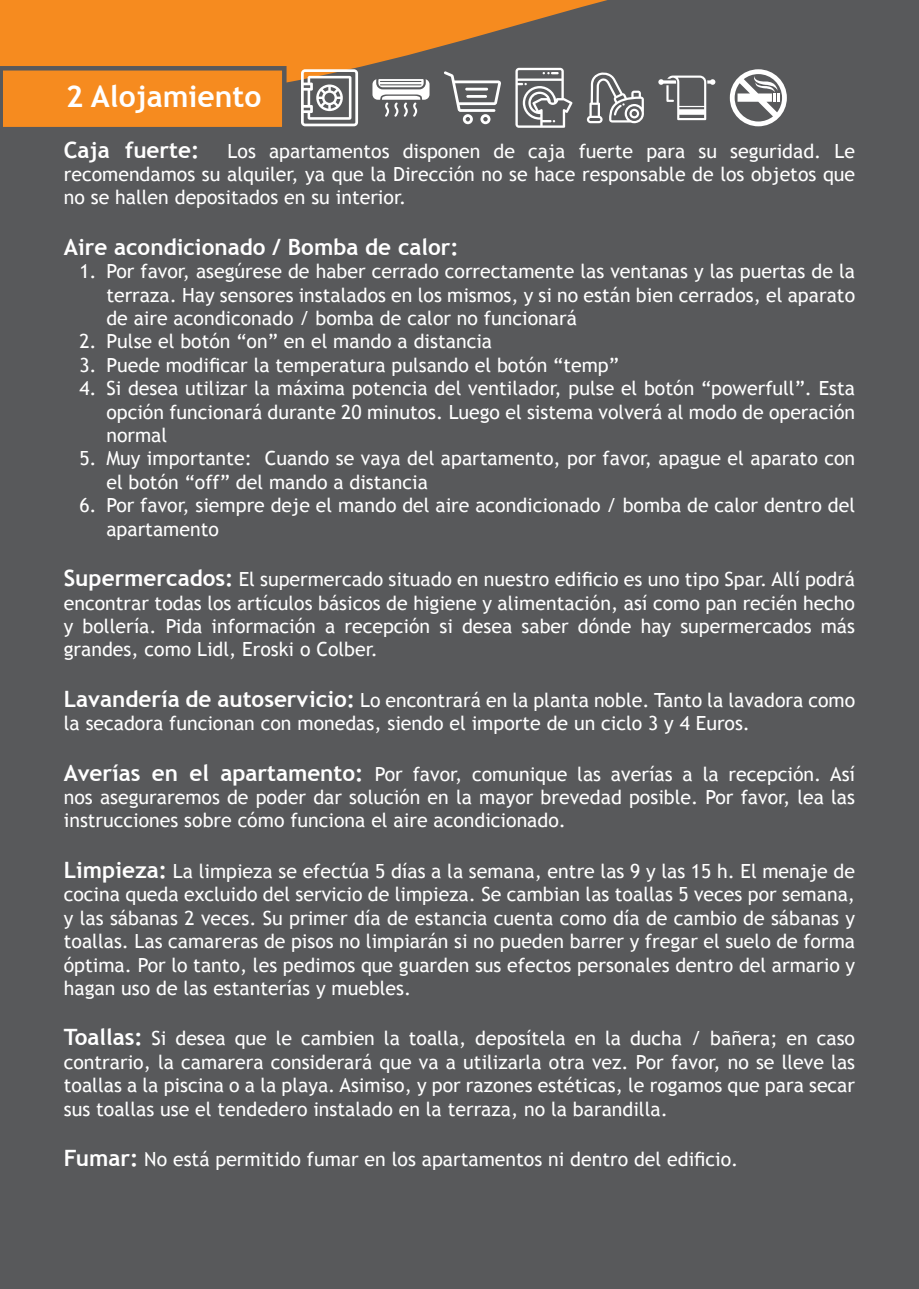
<style>
.page{position:relative;width:919px;height:1289px;background:#fff}
.page>*{position:absolute;margin:0;border:0;box-sizing:border-box;transform-origin:0 0}
.t1{font:700 30px "Trebuchet MS";color:#fff}
.t2{font:700 22.5px "Trebuchet MS";color:#fff}
.t3{font:19.5px/23.4px "Trebuchet MS";color:#fff;text-align:justify}
.s1{font-weight:700;font-size:22.5px}
</style>
<div class="page">
<div style="left:0;top:0;width:918px;height:1288px;background:#58595b"></div>
<svg style="left:0;top:0;width:607px;height:109px;fill:#f68b1f"></svg>
<svg style="left:0;top:66px;width:286px;height:61px;background:#e68525"></svg>
<svg style="left:301px;top:69px;width:57px;height:57px"></svg>
<svg style="left:372px;top:79px;width:57px;height:38px"></svg>
<svg style="left:444px;top:71px;width:57px;height:53px"></svg>
<svg style="left:515px;top:68px;width:57px;height:60px"></svg>
<svg style="left:587px;top:72px;width:57px;height:51px"></svg>
<svg style="left:658px;top:76px;width:57px;height:44px"></svg>
<svg style="left:729px;top:69px;width:57px;height:57px"></svg>
<h1 class="t1" style="left:66px;top:77px;width:197px">2 Alojamiento</h1>
<p class="t2" style="left:64px;top:135px;width:137px">Caja fuerte:</p>
<p class="t3" style="left:64px;top:139px;width:792px;text-indent:164px">Los apartamentos disponen de caja fuerte para su seguridad. Le recomendamos su alquiler, ya que la Dirección no se hace responsable de los objetos que no se hallen depositados en su interior.</p>
<p class="t2" style="left:64px;top:233px;width:396px">Aire acondicionado / Bomba de calor:</p>
<p class="t3" style="left:106px;top:260px;width:750px;text-indent:-27px">1. Por favor, asegúrese de haber cerrado correctamente las ventanas y las puertas de la terraza. Hay sensores instalados en los mismos, y si no están bien cerrados, el aparato de aire acondiconado / bomba de calor no funcionará</p>
<p class="t3" style="left:79px;top:330px;width:414px">2. Pulse el botón “on” en el mando a distancia</p>
<p class="t3" style="left:79px;top:353px;width:541px">3. Puede modificar la temperatura pulsando el botón “temp”</p>
<p class="t3" style="left:106px;top:377px;width:750px;text-indent:-27px">4. Si desea utilizar la máxima potencia del ventilador, pulse el botón “powerfull”. Esta opción funcionará durante 20 minutos. Luego el sistema volverá al modo de operación normal</p>
<p class="t3" style="left:106px;top:447px;width:750px;text-indent:-27px">5. Muy importante: Cuando se vaya del apartamento, por favor, apague el aparato con el botón “off” del mando a distancia</p>
<p class="t3" style="left:106px;top:494px;width:750px;text-indent:-27px">6. Por favor, siempre deje el mando del aire acondicionado / bomba de calor dentro del apartamento</p>
<p class="t3" style="left:64px;top:567px;width:792px"><span class="s1">Supermercados:</span> El supermercado situado en nuestro edificio es uno tipo Spar. Allí podrá encontrar todas los artículos básicos de higiene y alimentación, así como pan recién hecho y bollería. Pida información a recepción si desea saber dónde hay supermercados más grandes, como Lidl, Eroski o Colber.</p>
<p class="t3" style="left:64px;top:688px;width:792px"><span class="s1">Lavandería de autoservicio:</span> Lo encontrará en la planta noble. Tanto la lavadora como la secadora funcionan con monedas, siendo el importe de un ciclo 3 y 4 Euros.</p>
<p class="t3" style="left:64px;top:762px;width:792px"><span class="s1">Averías en el apartamento:</span> Por favor, comunique las averías a la recepción. Así nos aseguraremos de poder dar solución en la mayor brevedad posible. Por favor, lea las instrucciones sobre cómo funciona el aire acondicionado.</p>
<p class="t3" style="left:64px;top:859px;width:792px"><span class="s1">Limpieza:</span> La limpieza se efectúa 5 días a la semana, entre las 9 y las 15 h. El menaje de cocina queda excluido del servicio de limpieza. Se cambian las toallas 5 veces por semana, y las sábanas 2 veces. Su primer día de estancia cuenta como día de cambio de sábanas y toallas. Las camareras de pisos no limpiarán si no pueden barrer y fregar el suelo de forma óptima. Por lo tanto, les pedimos que guarden sus efectos personales dentro del armario y hagan uso de las estanterías y muebles.</p>
<p class="t3" style="left:64px;top:1026px;width:792px"><span class="s1">Toallas:</span> Si desea que le cambien la toalla, deposítela en la ducha / bañera; en caso contrario, la camarera considerará que va a utilizarla otra vez. Por favor, no se lleve las toallas a la piscina o a la playa. Asimiso, y por razones estéticas, le rogamos que para secar sus toallas use el tendedero instalado en la terraza, no la barandilla.</p>
<p class="t3" style="left:64px;top:1147px;width:676px"><span class="s1">Fumar:</span> No está permitido fumar en los apartamentos ni dentro del edificio.</p>
</div>
